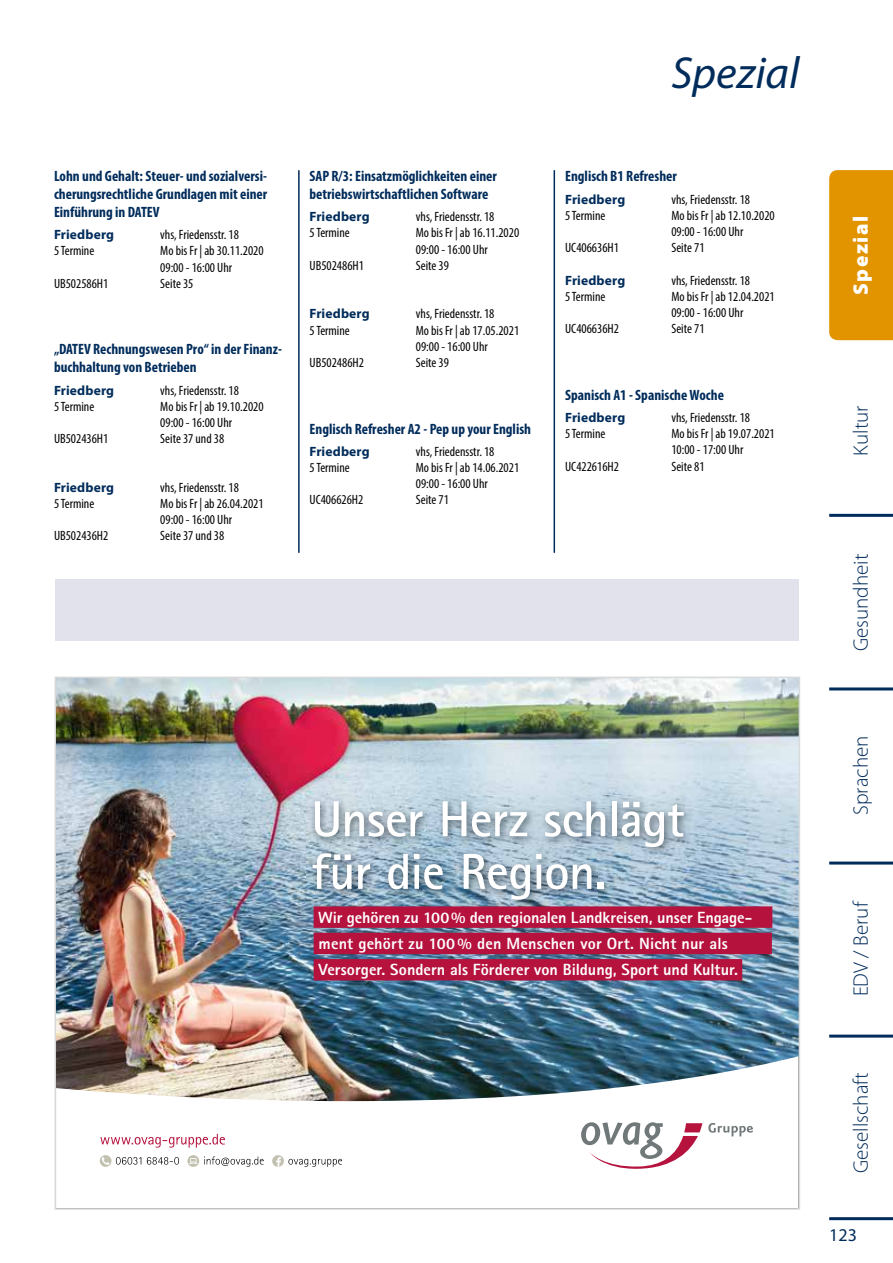
<style>
.page{position:relative;width:893px;height:1263px;background:#fff}
.page>*{position:absolute;margin:0;border:0;box-sizing:border-box;transform-origin:0 0}
.t1{font:700 50.7px/52.7px "Rotis Sans Serif Std";letter-spacing:-.02em;color:#fff}
.t2{font:italic 45px "Myriad Pro";color:#002c5b}
.t3{font:300 21px "Myriad Pro";color:#002c5b}
.t4{font:900 21px "Myriad Pro";letter-spacing:.07em;color:#fff}
.t5{font:18px "Myriad Pro";color:#002c5b}
.t6{font:800 16.2px/26.4px "Rotis Sans Serif Std";color:#fff}
.t7{font:700 condensed 15px/18px "Myriad Pro";color:#002c5b}
.t8{font:condensed 13.5px/16.2px "Myriad Pro";color:#000}
.t9{font:700 13.5px "Myriad Pro";letter-spacing:.01em;color:#002c5b}
.s1{color:#b5123e}
</style>
<div class="page">
<hr style="left:829px;top:1217px;width:64px;height:3px;background:#002c5b">
<div style="left:829px;top:170px;width:64px;height:170px;background:#e29300"></div>
<hr style="left:829px;top:514px;width:64px;height:3px;background:#002c5b">
<hr style="left:829px;top:687px;width:64px;height:3px;background:#002c5b">
<hr style="left:829px;top:861px;width:64px;height:3px;background:#002c5b">
<hr style="left:829px;top:1034px;width:64px;height:3px;background:#002c5b">
<hr style="left:298px;top:170px;width:2px;height:383px;background:#002c5b">
<hr style="left:554px;top:170px;width:1px;height:383px;background:#002c5b">
<svg style="left:708px;top:1123px;width:45px;height:13px"></svg>
<svg style="left:581px;top:1122px;width:121px;height:47px"></svg>
<img style="left:58px;top:680px;width:739px;height:421px">
<img style="left:307px;top:796px;width:386px;height:113px">
<div style="left:314px;top:906px;width:458px;height:22px;background:#b5123e"></div>
<div style="left:314px;top:933px;width:458px;height:21px;background:#b5123e"></div>
<div style="left:314px;top:959px;width:428px;height:21px;background:#b5123e"></div>
<svg style="left:100px;top:1134px;width:125px;height:14px"></svg>
<div style="left:100px;top:1155px;width:11px;height:12px;background:#c2c1b0;border-radius:50%"></div>
<svg style="left:102px;top:1157px;width:7px;height:8px"></svg>
<div style="left:272px;top:1155px;width:12px;height:12px;background:#d0cfc2;border-radius:50%"></div>
<svg style="left:116px;top:1156px;width:226px;height:11px"></svg>
<div style="left:55px;top:579px;width:743px;height:62px;background:#e1e2eb"></div>
<p class="t7" style="left:54px;top:167px;width:215px;text-align:justify">Lohn und Gehalt: Steuer- und sozialversi&shy;cherungsrechtliche Grundlagen mit einer Einführung in DATEV</p>
<p class="t9" style="left:54px;top:226px;width:62px">Friedberg</p>
<p class="t8" style="left:160px;top:226px;width:80px">vhs, Friedensstr. 18</p>
<p class="t8" style="left:54px;top:243px;width:42px">5 Termine</p>
<p class="t8" style="left:160px;top:243px;width:105px">Mo bis Fr | ab 30.11.2020<br>09:00 - 16:00 Uhr</p>
<p class="t8" style="left:54px;top:275px;width:56px">UB502586H1</p>
<p class="t8" style="left:160px;top:275px;width:35px">Seite 35</p>
<p class="t7" style="left:54px;top:340px;width:229px">„DATEV Rechnungswesen Pro“ in der Finanz&shy;buchhaltung von Betrieben</p>
<p class="t9" style="left:54px;top:381px;width:62px">Friedberg</p>
<p class="t8" style="left:160px;top:382px;width:80px">vhs, Friedensstr. 18</p>
<p class="t8" style="left:54px;top:398px;width:42px">5 Termine</p>
<p class="t8" style="left:160px;top:398px;width:105px">Mo bis Fr | ab 19.10.2020<br>09:00 - 16:00 Uhr</p>
<p class="t8" style="left:54px;top:430px;width:56px">UB502436H1</p>
<p class="t8" style="left:160px;top:430px;width:65px">Seite 37 und 38</p>
<p class="t9" style="left:54px;top:478px;width:62px">Friedberg</p>
<p class="t8" style="left:160px;top:479px;width:80px">vhs, Friedensstr. 18</p>
<p class="t8" style="left:54px;top:495px;width:42px">5 Termine</p>
<p class="t8" style="left:160px;top:495px;width:105px">Mo bis Fr | ab 26.04.2021<br>09:00 - 16:00 Uhr</p>
<p class="t8" style="left:54px;top:528px;width:56px">UB502436H2</p>
<p class="t8" style="left:160px;top:528px;width:65px">Seite 37 und 38</p>
<p class="t7" style="left:310px;top:167px;width:189px">SAP R/3: Einsatzmöglichkeiten einer betriebswirtschaftlichen Software</p>
<p class="t9" style="left:310px;top:208px;width:62px">Friedberg</p>
<p class="t8" style="left:416px;top:208px;width:80px">vhs, Friedensstr. 18</p>
<p class="t8" style="left:310px;top:225px;width:42px">5 Termine</p>
<p class="t8" style="left:416px;top:225px;width:105px">Mo bis Fr | ab 16.11.2020<br>09:00 - 16:00 Uhr</p>
<p class="t8" style="left:310px;top:257px;width:56px">UB502486H1</p>
<p class="t8" style="left:416px;top:257px;width:35px">Seite 39</p>
<p class="t9" style="left:310px;top:305px;width:62px">Friedberg</p>
<p class="t8" style="left:416px;top:306px;width:80px">vhs, Friedensstr. 18</p>
<p class="t8" style="left:310px;top:322px;width:42px">5 Termine</p>
<p class="t8" style="left:416px;top:322px;width:105px">Mo bis Fr | ab 17.05.2021<br>09:00 - 16:00 Uhr</p>
<p class="t8" style="left:310px;top:354px;width:56px">UB502486H2</p>
<p class="t8" style="left:416px;top:354px;width:35px">Seite 39</p>
<p class="t7" style="left:310px;top:419px;width:223px">Englisch Refresher A2 - Pep up your English</p>
<p class="t9" style="left:310px;top:442px;width:62px">Friedberg</p>
<p class="t8" style="left:416px;top:443px;width:80px">vhs, Friedensstr. 18</p>
<p class="t8" style="left:310px;top:459px;width:42px">5 Termine</p>
<p class="t8" style="left:416px;top:459px;width:105px">Mo bis Fr | ab 14.06.2021<br>09:00 - 16:00 Uhr</p>
<p class="t8" style="left:310px;top:492px;width:55px">UC406626H2</p>
<p class="t8" style="left:416px;top:492px;width:35px">Seite 71</p>
<h2 class="t2" style="left:671px;top:45px;width:129px">Spezial</h2>
<p class="t7" style="left:565px;top:167px;width:113px">Englisch B1 Refresher</p>
<p class="t9" style="left:565px;top:190px;width:62px">Friedberg</p>
<p class="t8" style="left:671px;top:191px;width:80px">vhs, Friedensstr. 18</p>
<p class="t8" style="left:565px;top:207px;width:42px">5 Termine</p>
<p class="t8" style="left:671px;top:207px;width:105px">Mo bis Fr | ab 12.10.2020<br>09:00 - 16:00 Uhr</p>
<p class="t8" style="left:565px;top:239px;width:55px">UC406636H1</p>
<p class="t8" style="left:671px;top:239px;width:35px">Seite 71</p>
<p class="t9" style="left:565px;top:271px;width:62px">Friedberg</p>
<p class="t8" style="left:671px;top:272px;width:80px">vhs, Friedensstr. 18</p>
<p class="t8" style="left:565px;top:288px;width:42px">5 Termine</p>
<p class="t8" style="left:671px;top:288px;width:105px">Mo bis Fr | ab 12.04.2021<br>09:00 - 16:00 Uhr</p>
<p class="t8" style="left:565px;top:320px;width:55px">UC406636H2</p>
<p class="t8" style="left:671px;top:320px;width:35px">Seite 71</p>
<p class="t7" style="left:565px;top:385px;width:160px">Spanisch A1 - Spanische Woche</p>
<p class="t9" style="left:565px;top:409px;width:62px">Friedberg</p>
<p class="t8" style="left:671px;top:409px;width:80px">vhs, Friedensstr. 18</p>
<p class="t8" style="left:565px;top:425px;width:42px">5 Termine</p>
<p class="t8" style="left:671px;top:425px;width:105px">Mo bis Fr | ab 19.07.2021<br>10:00 - 17:00 Uhr</p>
<p class="t8" style="left:565px;top:458px;width:55px">UC422616H2</p>
<p class="t8" style="left:671px;top:458px;width:35px">Seite 81</p>
<h3 class="t4" style="left:847px;top:295px;width:80px;rotate:-90deg">Spezial</h3>
<h3 class="t3" style="left:848px;top:455px;width:51px;rotate:-90deg">Kultur</h3>
<h3 class="t3" style="left:848px;top:651px;width:99px;rotate:-90deg">Gesundheit</h3>
<h1 class="t1" style="left:311px;top:792px;width:375px">Unser Herz schlägt für die Region.</h1>
<p class="t6" style="left:318px;top:904px;width:435px">Wir gehören zu 100 % den regionalen Landkreisen, unser Engage&shy;ment gehört zu 100 % den Menschen vor Ort. Nicht nur als<br>Versorger. Sondern als Förderer von Bildung, Sport und Kultur.<span class="s1">l</span></p>
<h3 class="t3" style="left:848px;top:815px;width:81px;rotate:-90deg">Sprachen</h3>
<h3 class="t3" style="left:848px;top:996px;width:97px;rotate:-90deg">EDV / Beruf</h3>
<h3 class="t3" style="left:848px;top:1173px;width:102px;rotate:-90deg">Gesellschaft</h3>
<h3 class="t5" style="left:829px;top:1224px;width:29px">123</h3>
</div>
